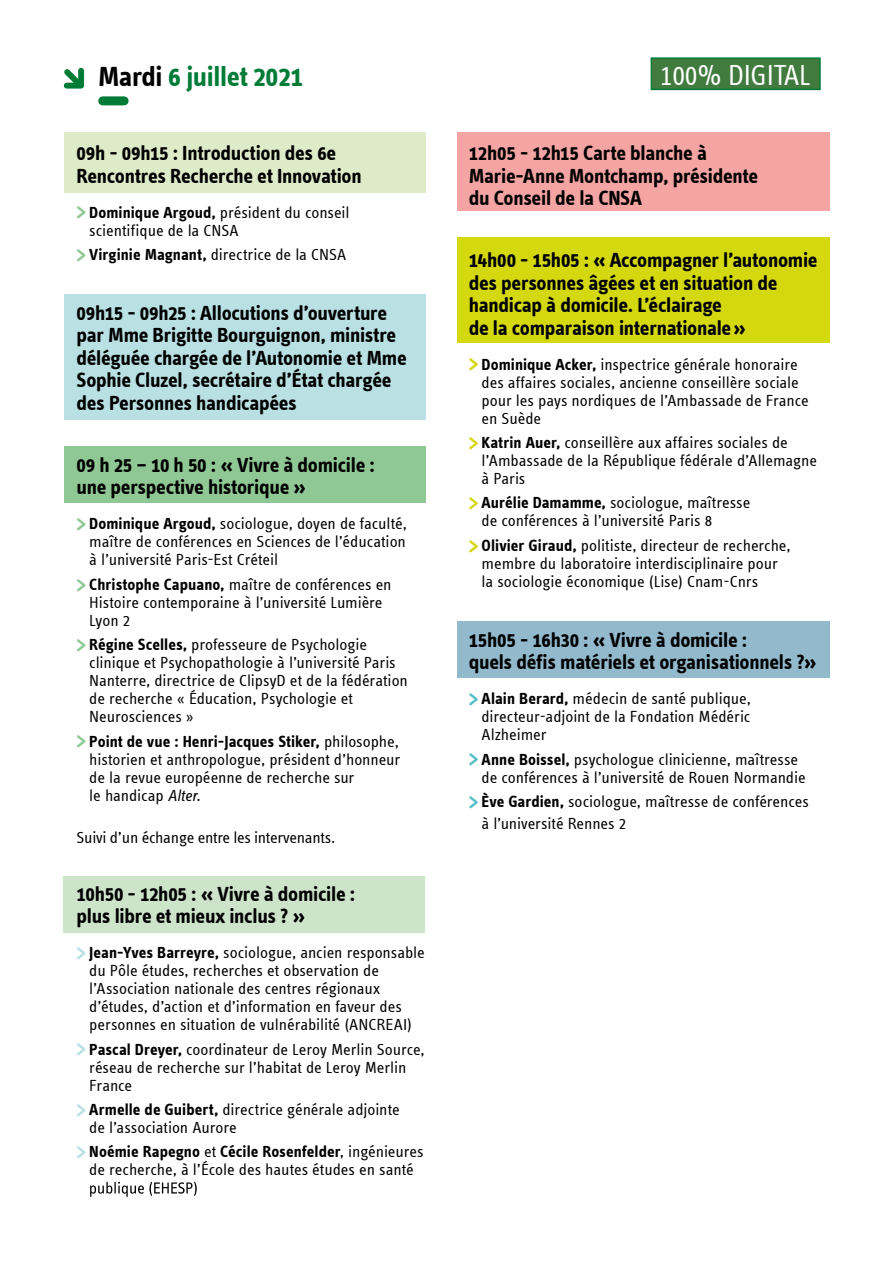
<style>
.page{position:relative;width:893px;height:1263px;background:#fff}
.page>*{position:absolute;margin:0;border:0;box-sizing:border-box;transform-origin:0 0}
.t1{font:29.85px "Info Text Offc";letter-spacing:-.01em;color:#fff;scale:.95 1}
.H1_-_TITRE_CHAPITRE{font:700 28.5px "Info Text Offc";letter-spacing:-.01em;color:#007c37}
.Programme_intitulé{font:700 21px/22.5px "Info Text Offc";letter-spacing:-.015em;color:#000}
.Programme_Texte{font:16.5px/18px "Info Text Offc";letter-spacing:-.005em;color:#000}
.s1{color:#000}
.s2{font-family:"Reef";font-weight:700;font-size:27px;color:#8fc894}
.s3{font-weight:700}
.s4{font-style:italic}
.s5{font-family:"Reef";font-weight:700;font-size:27px;color:#b9e0e3}
.s6{font-family:"Reef";font-weight:700;font-size:27px;color:#d3d80f}
.s7{font-family:"Reef";font-weight:700;font-size:27px;color:#57bfc7}
</style>
<div class="page">
<div style="left:64px;top:132px;width:361px;height:60px;background:#deebc9"></div>
<div style="left:64px;top:295px;width:361px;height:125px;background:#b9e0e3"></div>
<div style="left:64px;top:446px;width:361px;height:57px;background:#8fc894"></div>
<div style="left:457px;top:132px;width:372px;height:78px;background:#f4a4a2"></div>
<div style="left:63px;top:876px;width:362px;height:56px;background:#cde4cb"></div>
<div style="left:103px;top:96px;width:21px;height:9px;background:#007c37"></div>
<svg style="left:63px;top:67px;width:22px;height:22px"></svg>
<div style="left:457px;top:237px;width:372px;height:105px;background:#d3d80f"></div>
<div style="left:457px;top:621px;width:372px;height:56px;background:#93b9cd"></div>
<div style="left:651px;top:57px;width:170px;height:33px;background:#427b3e;border:2px solid #007c37"></div>
<svg style="left:90px;top:1182px;width:107px;height:15px"></svg>
<h1 class="H1_-_TITRE_CHAPITRE" style="left:98px;top:61px;width:207px"><span class="s1">Mardi</span> 6 juillet 2021</h1>
<p class="Programme_intitulé" style="left:77px;top:142px;width:287px">09h - 09h15 : Introduction des 6e<br>Rencontres Recherche et Innovation</p>
<p class="Programme_Texte" style="left:89px;top:203px;width:262px;text-indent:-13px"><span class="s2">&gt;</span> <span class="s3">Dominique Argoud,</span> président du conseil scientifique de la CNSA</p>
<p class="Programme_Texte" style="left:77px;top:246px;width:271px"><span class="s2">&gt;</span> <span class="s3">Virginie Magnant,</span> directrice de la CNSA</p>
<p class="Programme_intitulé" style="left:77px;top:302px;width:332px">09h15 - 09h25 : Allocutions d’ouverture par Mme Brigitte Bourguignon, ministre déléguée chargée de l’Autonomie et Mme Sophie Cluzel, secrétaire d’État chargée des Personnes handicapées</p>
<p class="Programme_intitulé" style="left:77px;top:454px;width:300px">09 h 25 – 10 h 50 : « Vivre à domicile : une perspective historique »</p>
<p class="Programme_Texte" style="left:89px;top:515px;width:319px;text-align:justify;text-indent:-13px"><span class="s2">&gt;</span> <span class="s3">Dominique Argoud,</span> sociologue, doyen de faculté, maître de conférences en Sciences de l’éducation à l’université Paris-Est Créteil</p>
<p class="Programme_Texte" style="left:89px;top:575px;width:304px;text-indent:-13px"><span class="s2">&gt;</span> <span class="s3">Christophe Capuano,</span> maître de conférences en<br>Histoire contemporaine à l’université Lumière<br>Lyon 2</p>
<p class="Programme_Texte" style="left:89px;top:636px;width:320px;text-indent:-13px"><span class="s2">&gt;</span> <span class="s3">Régine Scelles,</span> professeure de Psychologie clinique et Psychopathologie à l’université Paris Nanterre, directrice de ClipsyD et de la fédération de recherche « Éducation, Psychologie et Neurosciences »</p>
<p class="Programme_Texte" style="left:89px;top:732px;width:313px;text-indent:-13px"><span class="s2">&gt;</span> <span class="s3">Point de vue : Henri-Jacques Stiker,</span> philosophe, historien et anthropologue, président d’honneur de la revue européenne de recherche sur<br>le handicap <span class="s4">Alter.</span></p>
<p class="Programme_Texte" style="left:77px;top:829px;width:260px">Suivi d’un échange entre les intervenants.</p>
<p class="Programme_intitulé" style="left:77px;top:882px;width:280px">10h50 - 12h05 : « Vivre à domicile : plus libre et mieux inclus ? »</p>
<p class="Programme_Texte" style="left:89px;top:944px;width:337px;text-indent:-13px"><span class="s5">&gt;</span> <span class="s3">Jean-Yves Barreyre,</span> sociologue, ancien responsable du Pôle études, recherches et observation de l’Association nationale des centres régionaux d’études, d’action et d’information en faveur des personnes en situation de vulnérabilité (ANCREAI)</p>
<p class="Programme_Texte" style="left:89px;top:1040px;width:337px;text-indent:-13px"><span class="s5">&gt;</span> <span class="s3">Pascal Dreyer,</span> coordinateur de Leroy Merlin Source, réseau de recherche sur l’habitat de Leroy Merlin<br>France</p>
<p class="Programme_Texte" style="left:89px;top:1101px;width:312px;text-indent:-13px"><span class="s5">&gt;</span> <span class="s3">Armelle de Guibert,</span> directrice générale adjointe de l’association Aurore</p>
<p class="Programme_Texte" style="left:77px;top:1143px;width:349px;text-align:center"><span class="s5">&gt;</span> <span class="s3">Noémie Rapegno</span> et <span class="s3">Cécile Rosenfelder</span>, ingénieures de recherche, à l’École des hautes études en santé</p>
<h1 class="t1" style="left:660px;top:59px;width:160px">100% DIGITAL</h1>
<p class="Programme_intitulé" style="left:469px;top:142px;width:291px">12h05 - 12h15 Carte blanche à<br>Marie-Anne Montchamp, présidente du Conseil de la CNSA</p>
<p class="Programme_intitulé" style="left:469px;top:249px;width:350px">14h00 - 15h05 : « Accompagner l’autonomie des personnes âgées et en situation de handicap à domicile. L’éclairage<br>de la comparaison internationale»</p>
<p class="Programme_Texte" style="left:482px;top:355px;width:329px;text-indent:-13px"><span class="s6">&gt;</span> <span class="s3">Dominique Acker,</span> inspectrice générale honoraire des affaires sociales, ancienne conseillère sociale pour les pays nordiques de l’Ambassade de France en Suède</p>
<p class="Programme_Texte" style="left:482px;top:434px;width:337px;text-indent:-13px"><span class="s6">&gt;</span> <span class="s3">Katrin Auer,</span> conseillère aux affaires sociales de l’Ambassade de la République fédérale d’Allemagne à Paris</p>
<p class="Programme_Texte" style="left:482px;top:494px;width:270px;text-indent:-13px"><span class="s6">&gt;</span> <span class="s3">Aurélie Damamme,</span> sociologue, maîtresse de conférences à l’université Paris 8</p>
<p class="Programme_Texte" style="left:482px;top:536px;width:311px;text-indent:-13px"><span class="s6">&gt;</span> <span class="s3">Olivier Giraud,</span> politiste, directeur de recherche, membre du laboratoire interdisciplinaire pour la sociologie économique (Lise) Cnam-Cnrs</p>
<p class="Programme_intitulé" style="left:469px;top:628px;width:349px">15h05 - 16h30 : « Vivre à domicile :<br>quels défis matériels et organisationnels ?»</p>
<p class="Programme_Texte" style="left:482px;top:690px;width:271px;text-align:justify;text-indent:-13px"><span class="s7">&gt;</span> <span class="s3">Alain Berard,</span> médecin de santé publique, directeur-adjoint de la Fondation Médéric Alzheimer</p>
<p class="Programme_Texte" style="left:482px;top:750px;width:326px;text-indent:-13px"><span class="s7">&gt;</span> <span class="s3">Anne Boissel,</span> psychologue clinicienne, maîtresse de conférences à l’université de Rouen Normandie</p>
<p class="Programme_Texte" style="left:482px;top:791px;width:329px;line-height:21.6px;text-indent:-13px"><span class="s7">&gt;</span> <span class="s3">Ève Gardien,</span> sociologue, maîtresse de conférences à l’université Rennes 2</p>
</div>
